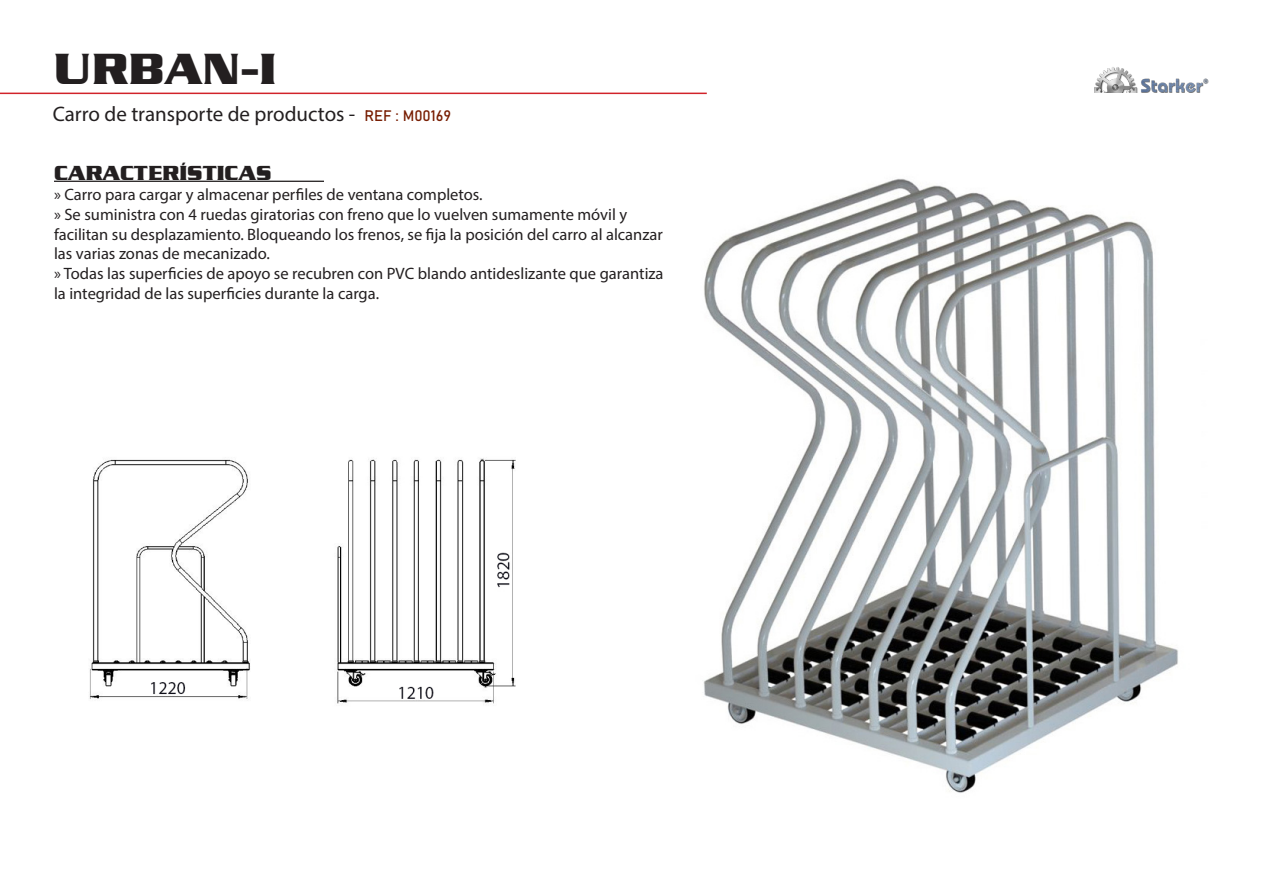
<style>
.page{position:relative;width:1263px;height:893px;background:#fff}
.page>*{position:absolute;margin:0;border:0;box-sizing:border-box;transform-origin:0 0}
.t1{font:700 45px "Serpentine";color:#231f20}
.t2{font:21px "Myriad Pro";color:#231f20}
.t3{font:700 21px "Serpentine";color:#231f20}
.t4{font:16.5px/19.8px "Myriad Pro";color:#231f20}
.s1{font-family:"Bahnschrift";font-size:15px;color:#781e03}
</style>
<div class="page">
<img style="left:89px;top:458px;width:427px;height:246px">
<img style="left:703px;top:178px;width:475px;height:615px">
<hr style="left:0;top:93px;width:707px;height:1px;background:#d1232a">
<hr style="left:54px;top:181px;width:270px;height:1px;background:#231f20">
<img style="left:1094px;top:67px;width:115px;height:26px">
<p class="t1" style="left:53px;top:38px;width:225px">URBAN-I</p>
<p class="t2" style="left:53px;top:101px;width:400px">Carro de transporte de productos - <span class="s1">REF : M00169</span></p>
<p class="t3" style="left:54px;top:159px;width:219px">CARACTERÍSTICAS</p>
<p class="t4" style="left:54px;top:184px;width:430px">» Carro para cargar y almacenar perfiles de ventana completos.</p>
<p class="t4" style="left:54px;top:204px;width:610px">» Se suministra con 4 ruedas giratorias con freno que lo vuelven sumamente móvil y facilitan su desplazamiento. Bloqueando los frenos, se fija la posición del carro al alcanzar las varias zonas de mecanizado.</p>
<p class="t4" style="left:54px;top:263px;width:611px">» Todas las superficies de apoyo se recubren con PVC blando antideslizante que garantiza la integridad de las superficies durante la carga.</p>
</div>
